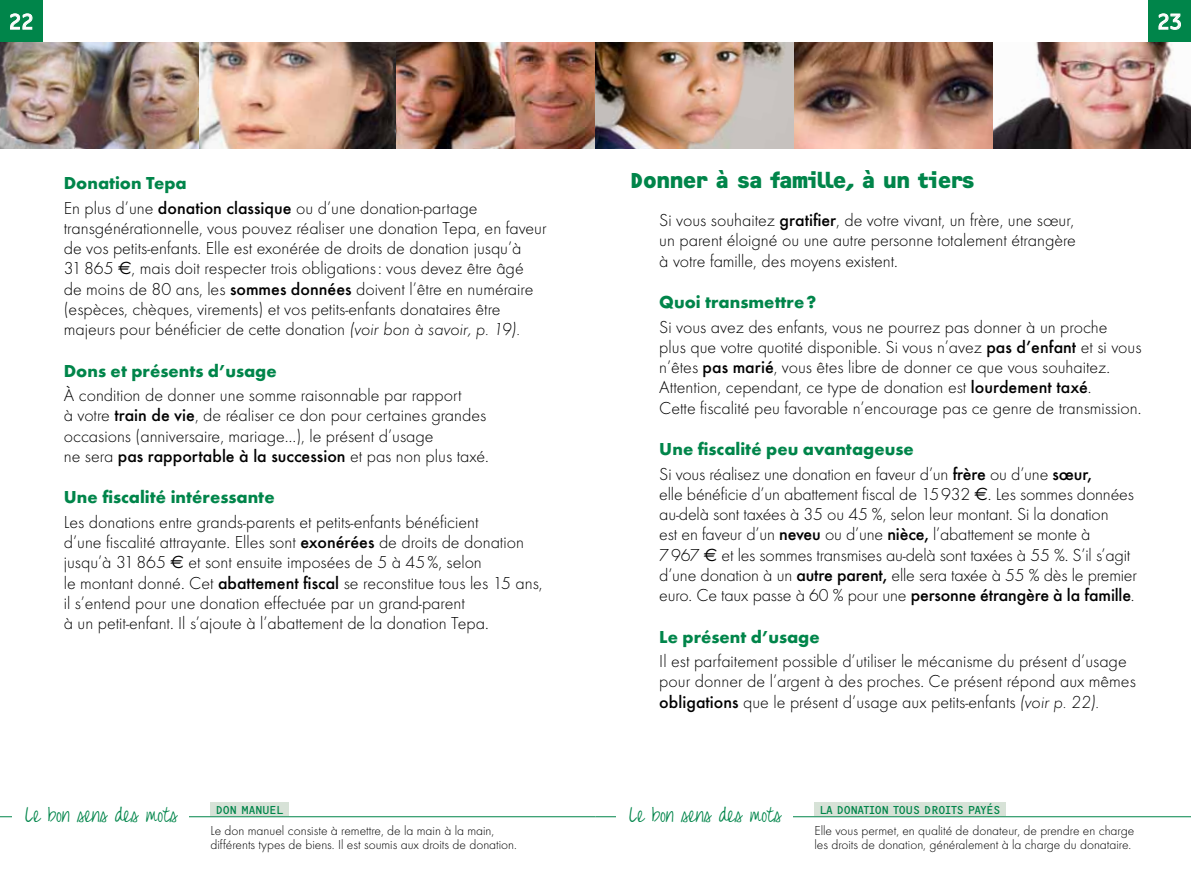
<style>
.page{position:relative;width:1191px;height:893px;background:#fff}
.page>*{position:absolute;margin:0;border:0;box-sizing:border-box;transform-origin:0 0}
.t1{font:700 22.5px "OCRF";letter-spacing:-.05em;color:#00854a}
.t2{font:21px "OCRF";color:#fff}
.t3{font:18.75px "Just Realize";letter-spacing:.01em;color:#00854a}
.t4{font:300 18px/20.2px "Futura T";color:#000}
.t5{font:700 18px "Futura T";color:#00854a}
.t6{font:300 13.5px/14.2px "Futura T";color:#000}
.t7{font:12px "OCRF";color:#00854a}
.s1{font-weight:500}
.s2{font-family:"Euro Sans";font-weight:400}
.s3{font-style:italic}
.s4{font-weight:700;color:#00854a}
</style>
<div class="page">
<div style="left:0;top:0;width:43px;height:43px;background:#00854a"></div>
<svg style="left:10px;top:13px;width:23px;height:17px"></svg>
<div style="left:1148px;top:0;width:43px;height:43px;background:#00854a"></div>
<svg style="left:1158px;top:13px;width:23px;height:17px"></svg>
<img style="left:198px;top:43px;width:596px;height:106px">
<img style="left:992px;top:43px;width:199px;height:106px">
<img style="left:397px;top:43px;width:198px;height:106px">
<img style="left:794px;top:43px;width:198px;height:106px">
<img style="left:0;top:43px;width:198px;height:106px">
<hr style="left:0;top:816px;width:595px;height:1px;background:#00854a">
<div style="left:210px;top:802px;width:79px;height:14px;background:#d7e2d7"></div>
<div style="left:13px;top:799px;width:176px;height:25px;background:#fff"></div>
<div style="left:814px;top:802px;width:191px;height:14px;background:#d7e2d7"></div>
<hr style="left:595px;top:816px;width:596px;height:1px;background:#00854a">
<div style="left:617px;top:799px;width:176px;height:25px;background:#fff"></div>
<p class="t2" style="left:8px;top:9px;width:27px">22</p>
<p class="t2" style="left:1156px;top:9px;width:27px">23</p>
<p class="t5" style="left:64px;top:172px;width:124px">Donation Tepa</p>
<p class="t1" style="left:629px;top:166px;width:348px">Donner à sa famille, à un tiers</p>
<p class="t4" style="left:64px;top:197px;width:484px">En plus d’une <span class="s1">donation classique</span> ou d’une donation-partage transgénérationnelle, vous pouvez réaliser une donation Tepa, en faveur de vos petits-enfants. Elle est exonérée de droits de donation jusqu’à 31865 <span class="s2">€</span>, mais doit respecter trois obligations: vous devez être âgé<br>de moins de 80 ans, les <span class="s1">sommes données</span> doivent l’être en numéraire (espèces, chèques, virements) et vos petits-enfants donataires être majeurs pour bénéficier de cette donation <span class="s3">(voir bon à savoir, p. 19).</span></p>
<p class="t5" style="left:64px;top:360px;width:215px">Dons et présents d’usage</p>
<p class="t4" style="left:64px;top:385px;width:426px">À condition de donner une somme raisonnable par rapport<br>à votre <span class="s1">train de vie</span>, de réaliser ce don pour certaines grandes occasions (anniversaire, mariage…), le présent d’usage<br>ne sera <span class="s1">pas rapportable à la succession</span> et pas non plus taxé.</p>
<p class="t5" style="left:64px;top:487px;width:212px">Une fiscalité intéressante</p>
<p class="t4" style="left:64px;top:512px;width:480px">Les donations entre grands-parents et petits-enfants bénéficient<br>d’une fiscalité attrayante. Elles sont <span class="s1">exonérées</span> de droits de donation jusqu’à 31865 <span class="s2">€</span> et sont ensuite imposées de 5 à 45%, selon<br>le montant donné. Cet <span class="s1">abattement fiscal</span> se reconstitue tous les 15 ans, il s’entend pour une donation effectuée par un grand-parent<br>à un petit-enfant. Il s’ajoute à l’abattement de la donation Tepa.</p>
<p class="t4" style="left:659px;top:210px;width:418px;text-align:justify">Si vous souhaitez <span class="s1">gratifier</span>, de votre vivant, un frère, une sœur, un parent éloigné ou une autre personne totalement étrangère à votre famille, des moyens existent.</p>
<p class="t5" style="left:659px;top:291px;width:159px">Quoi transmettre?</p>
<p class="t4" style="left:659px;top:316px;width:484px">Si vous avez des enfants, vous ne pourrez pas donner à un proche<br>plus que votre quotité disponible. Si vous n’avez <span class="s1">pas d’enfant</span> et si vous n’êtes <span class="s1">pas marié</span>, vous êtes libre de donner ce que vous souhaitez.<br>Attention, cependant, ce type de donation est <span class="s1">lourdement taxé</span>.<br>Cette fiscalité peu favorable n’encourage pas ce genre de transmission.</p>
<p class="t4" style="left:659px;top:437px;width:434px;line-height:24.5px"><span class="s4">Une fiscalité peu avantageuse<br></span>Si vous réalisez une donation en faveur d’un <span class="s1">frère</span> ou d’une <span class="s1">sœur,</span></p>
<p class="t4" style="left:659px;top:484px;width:479px">elle bénéficie d’un abattement fiscal de 15932 <span class="s2">€</span>. Les sommes données au-delà sont taxées à 35 ou 45 %, selon leur montant. Si la donation<br>est en faveur d’un <span class="s1">neveu</span> ou d’une <span class="s1">nièce,</span> l’abattement se monte à<br>7967 <span class="s2">€</span> et les sommes transmises au-delà sont taxées à 55 %. S’il s’agit d’une donation à un <span class="s1">autre parent,</span> elle sera taxée à 55 % dès le premier euro. Ce taux passe à 60 % pour une <span class="s1">personne étrangère à la famille</span>.</p>
<p class="t5" style="left:659px;top:626px;width:162px">Le présent d’usage</p>
<p class="t4" style="left:659px;top:651px;width:478px">Il est parfaitement possible d’utiliser le mécanisme du présent d’usage pour donner de l’argent à des proches. Ce présent répond aux mêmes <span class="s1">obligations</span> que le présent d’usage aux petits-enfants <span class="s3">(voir p. 22).</span></p>
<p class="t3" style="left:25px;top:804px;width:154px">Le bon sens des mots</p>
<p class="t7" style="left:819px;top:802px;width:25px">LA DONATION</p>
<p class="t7" style="left:893px;top:802px;width:8px">TOUS</p>
<p class="t7" style="left:924px;top:802px;width:8px">DROITS</p>
<p class="t7" style="left:967px;top:802px;width:26px">PAYÉS</p>
<p class="t6" style="left:814px;top:823px;width:321px">Elle vous permet, en qualité de donateur, de prendre en charge les droits de donation, généralement à la charge du donataire.</p>
<p class="t7" style="left:215px;top:802px;width:34px">DON MANUEL</p>
<p class="t6" style="left:210px;top:823px;width:308px">Le don manuel consiste à remettre, de la main à la main, différents types de biens. Il est soumis aux droits de donation.</p>
<p class="t3" style="left:629px;top:804px;width:154px">Le bon sens des mots</p>
</div>
